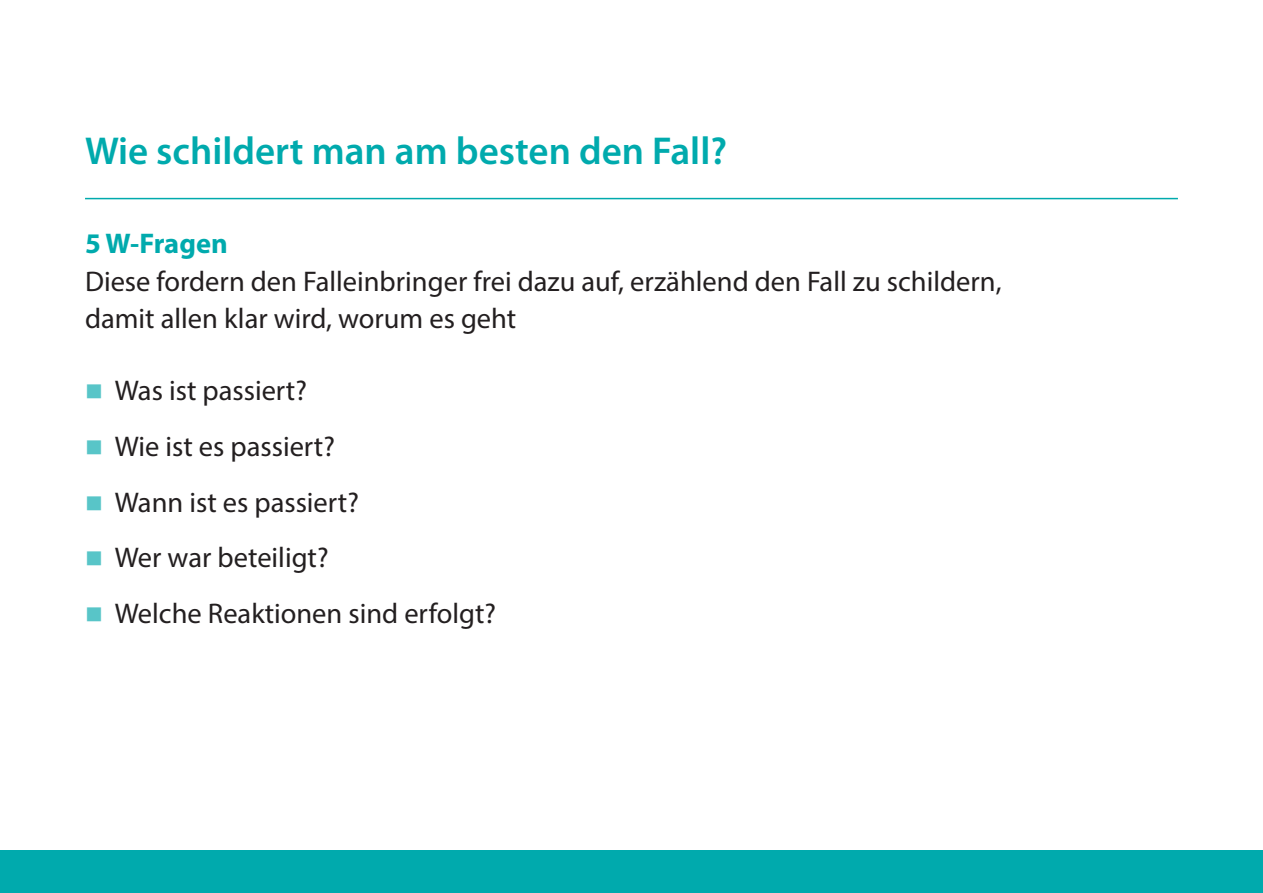
<style>
.page{position:relative;width:1263px;height:893px;background:#fff}
.page>*{position:absolute;margin:0;border:0;box-sizing:border-box;transform-origin:0 0}
.t1{font:600 39px "Myriad Pro";color:#00aaad}
.t2{font:28.5px/37.5px "Myriad Pro";color:#231f20}
.t3{font:700 28.5px "Myriad Pro";color:#00aaad}
.s1{color:#58c5c8}
</style>
<div class="page">
<div style="left:0;top:850px;width:1263px;height:43px;background:#00aaad"></div>
<hr style="left:85px;top:198px;width:1093px;height:1px;background:#00aaad">
<h1 class="t1" style="left:85px;top:126px;width:643px">Wie schildert man am besten den Fall?</h1>
<p class="t3" style="left:85px;top:225px;width:144px">5 W-Fragen</p>
<p class="t2" style="left:85px;top:262px;width:918px">Diese fordern den Falleinbringer frei dazu auf, erzählend den Fall zu schildern, damit allen klar wird, worum es geht</p>
<p class="t2" style="left:85px;top:371px;width:223px"><span class="s1">■</span> Was ist passiert?</p>
<p class="t2" style="left:85px;top:427px;width:251px"><span class="s1">■</span> Wie ist es passiert?</p>
<p class="t2" style="left:85px;top:483px;width:275px"><span class="s1">■</span> Wann ist es passiert?</p>
<p class="t2" style="left:85px;top:539px;width:245px"><span class="s1">■</span> Wer war beteiligt?</p>
<p class="t2" style="left:85px;top:594px;width:412px"><span class="s1">■</span> Welche Reaktionen sind erfolgt?</p>
</div>
